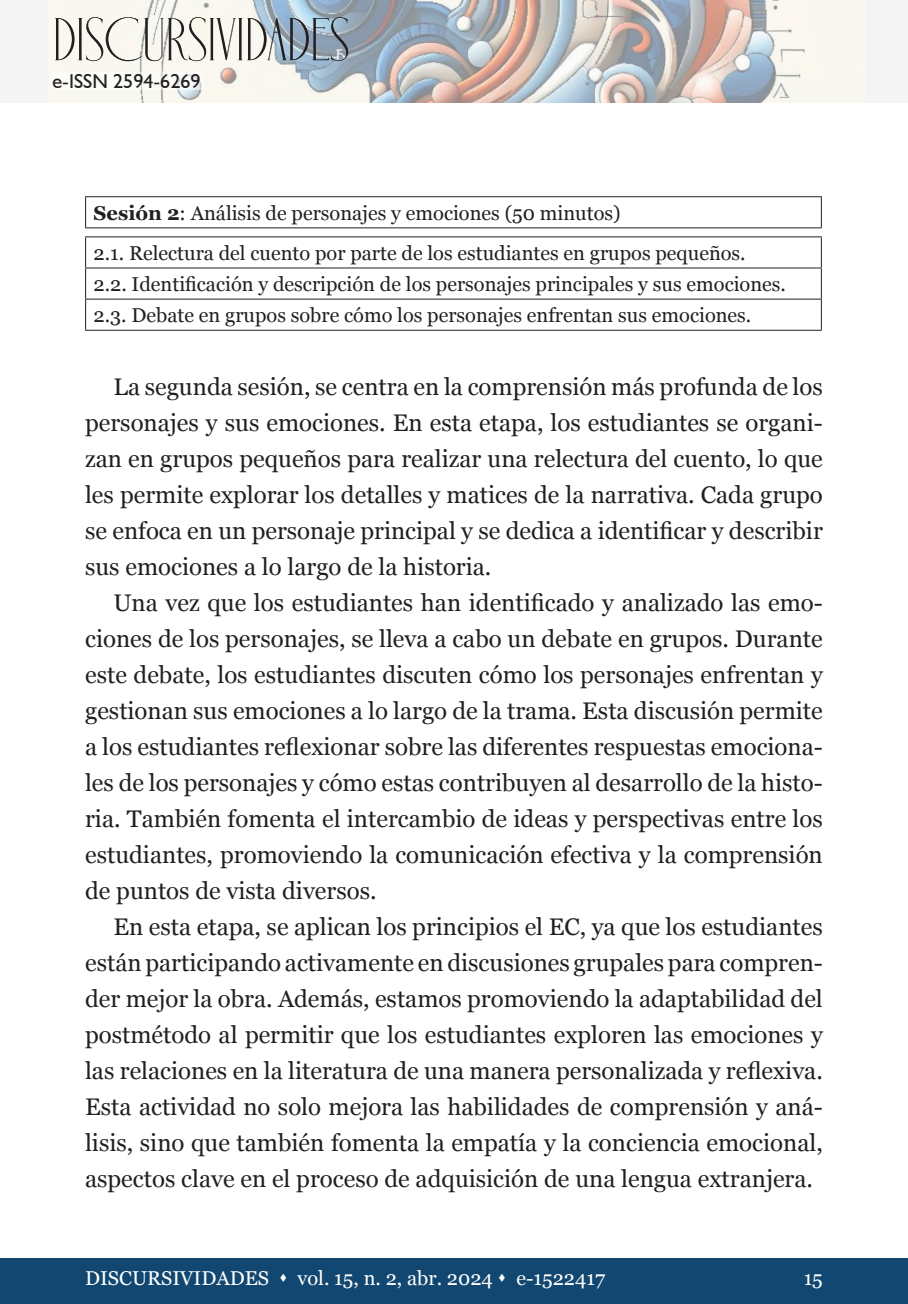
<style>
.page{position:relative;width:908px;height:1304px;background:#fff}
.page>*{position:absolute;margin:0;border:0;box-sizing:border-box;transform-origin:0 0}
.t1{font:60px "Holipop";color:#231f20}
.Body_Text{font:24px/36px "Georgia";color:#231f20;text-align:justify}
.Body_Text-2{font:20px "Georgia";color:#231f20}
.t2{font:20px "Georgia";color:#fff}
.t3{font:20px "Humanist 521 BT";color:#231f20}
.s1{font-weight:700}
</style>
<div class="page">
<div style="left:0;top:1259px;width:907px;height:45px;background:#114770"></div>
<img style="left:0;top:0;width:907px;height:103px">
<svg style="left:50px;top:72px;width:153px;height:18px"></svg>
<hr style="left:85px;top:196px;width:736px;height:1px;background:#231f20">
<hr style="left:85px;top:197px;width:1px;height:30px;background:#231f20">
<hr style="left:820px;top:197px;width:1px;height:30px;background:#231f20">
<hr style="left:85px;top:227px;width:736px;height:1px;background:#231f20">
<hr style="left:85px;top:236px;width:736px;height:1px;background:#231f20">
<hr style="left:85px;top:237px;width:1px;height:30px;background:#231f20">
<hr style="left:820px;top:237px;width:1px;height:30px;background:#231f20">
<hr style="left:85px;top:267px;width:736px;height:1px;background:#231f20">
<hr style="left:85px;top:268px;width:1px;height:31px;background:#231f20">
<hr style="left:820px;top:268px;width:1px;height:31px;background:#231f20">
<hr style="left:85px;top:299px;width:736px;height:1px;background:#231f20">
<hr style="left:85px;top:300px;width:1px;height:30px;background:#231f20">
<hr style="left:820px;top:300px;width:1px;height:30px;background:#231f20">
<hr style="left:85px;top:330px;width:736px;height:1px;background:#231f20">
<h1 class="t1" style="left:53px;top:10px;width:298px">DISCURSIVIDADES</h1>
<p class="t3" style="left:52px;top:69px;width:150px">e-ISSN 2594-6269</p>
<p class="Body_Text-2" style="left:94px;top:198px;width:528px"><span class="s1">Sesión 2</span>: Análisis de personajes y emociones (50 minutos)</p>
<p class="Body_Text-2" style="left:94px;top:238px;width:653px">2.1. Relectura del cuento por parte de los estudiantes en grupos pequeños.</p>
<p class="Body_Text-2" style="left:94px;top:270px;width:693px">2.2. Identificación y descripción de los personajes principales y sus emociones.</p>
<p class="Body_Text-2" style="left:94px;top:301px;width:659px">2.3. Debate en grupos sobre cómo los personajes enfrentan sus emociones.</p>
<p class="Body_Text" style="left:85px;top:367px;width:739px;text-indent:28px">La segunda sesión, se centra en la comprensión más profunda de los personajes y sus emociones. En esta etapa, los estudiantes se organi&shy;zan en grupos pequeños para realizar una relectura del cuento, lo que les permite explorar los detalles y matices de la narrativa. Cada grupo se enfoca en un personaje principal y se dedica a identificar y describir sus emociones a lo largo de la historia.</p>
<p class="Body_Text" style="left:85px;top:583px;width:739px;text-indent:28px">Una vez que los estudiantes han identificado y analizado las emo&shy;ciones de los personajes, se lleva a cabo un debate en grupos. Durante este debate, los estudiantes discuten cómo los personajes enfrentan y gestionan sus emociones a lo largo de la trama. Esta discusión permite a los estudiantes reflexionar sobre las diferentes respuestas emociona&shy;les de los personajes y cómo estas contribuyen al desarrollo de la histo&shy;ria. También fomenta el intercambio de ideas y perspectivas entre los estudiantes, promoviendo la comunicación efectiva y la comprensión de puntos de vista diversos.</p>
<p class="Body_Text" style="left:85px;top:907px;width:739px;text-indent:28px">En esta etapa, se aplican los principios el EC, ya que los estudiantes están participando activamente en discusiones grupales para compren&shy;der mejor la obra. Además, estamos promoviendo la adaptabilidad del postmétodo al permitir que los estudiantes exploren las emociones y las relaciones en la literatura de una manera personalizada y reflexiva.<br>Esta actividad no solo mejora las habilidades de comprensión y aná&shy;lisis, sino que también fomenta la empatía y la conciencia emocional, aspectos clave en el proceso de adquisición de una lengua extranjera.</p>
<p class="t2" style="left:85px;top:1264px;width:521px">DISCURSIVIDADES ▲ vol. 15, n. 2, abr. 2024 ▲ e-1522417</p>
<p class="t2" style="left:803px;top:1264px;width:21px">15</p>
</div>
